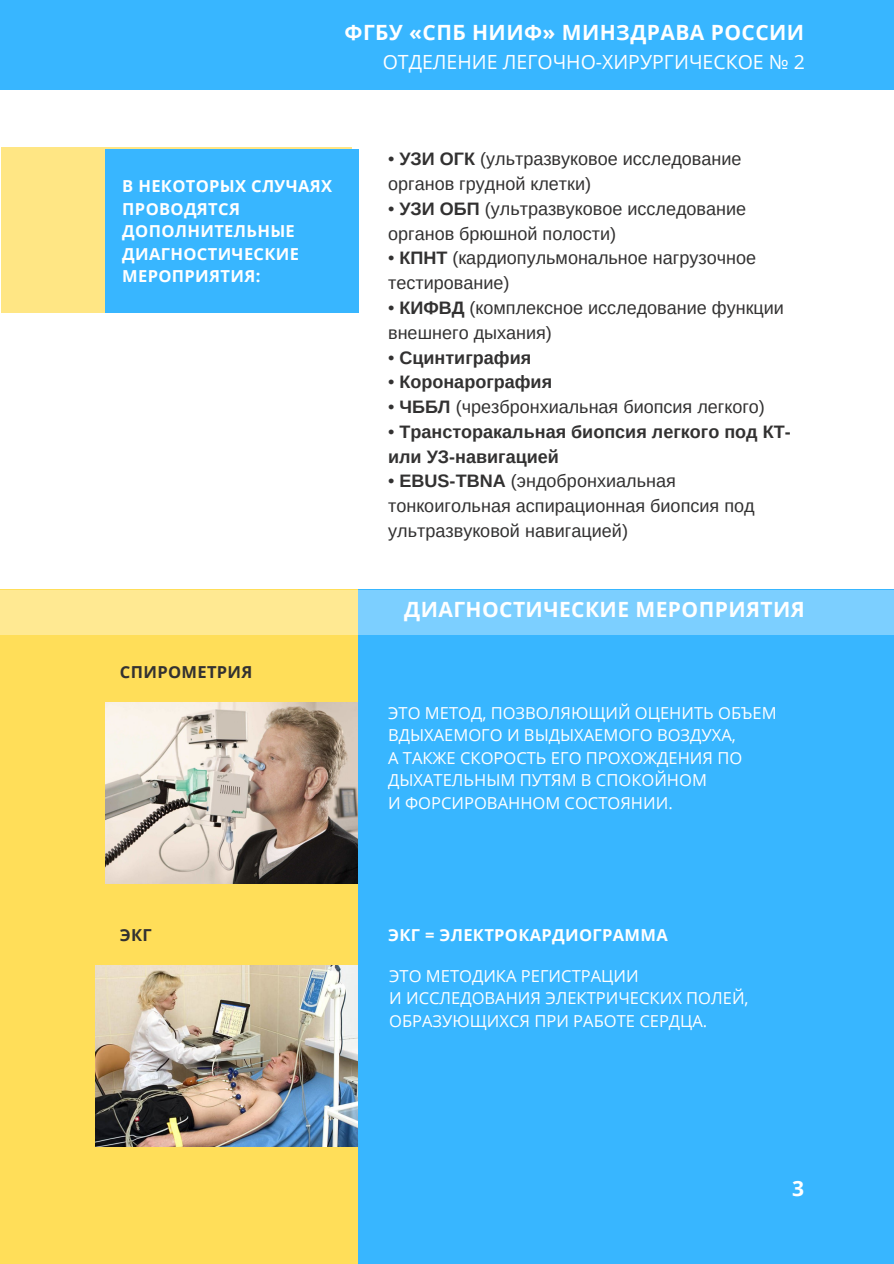
<style>
.page{position:relative;width:894px;height:1264px;background:#fff}
.page>*{position:absolute;margin:0;border:0;box-sizing:border-box;transform-origin:0 0}
.t1{font:700 21px "Open Sans";letter-spacing:.02em;color:#fff}
.t2{font:19.5px "Open Sans";color:#fff}
.t3{font:18px/24.8px "Arimo";color:#323131}
.t4{font:700 18px/24.8px "Arimo";color:#323131}
.t5{font:16.5px/22.5px "Open Sans";color:#fff}
.t6{font:700 16.5px/22.5px "Open Sans";letter-spacing:.02em;color:#fff}
.t7{font:700 16.5px "Open Sans";letter-spacing:.02em;color:#323131}
.s1{font-weight:700}
.s2{font-weight:400}
</style>
<div class="page">
<div style="left:1px;top:147px;width:350px;height:165px;background:#ffe684"></div>
<div style="left:105px;top:149px;width:253px;height:163px;background:#38b6ff"></div>
<div style="left:1px;top:589px;width:358px;height:674px;background:#ffde59"></div>
<img style="left:105px;top:702px;width:253px;height:181px">
<img style="left:95px;top:965px;width:263px;height:181px">
<div style="left:358px;top:589px;width:535px;height:674px;background:#38b6ff"></div>
<div style="left:0;top:0;width:893px;height:90px;background:#38b6ff"></div>
<svg style="left:1px;top:590px;width:892px;height:45px;fill:#7ccfff"></svg>
<p class="t1" style="left:344px;top:17px;width:461px">ФГБУ «СПБ НИИФ» МИНЗДРАВА РОССИИ</p>
<p class="t2" style="left:382px;top:48px;width:423px">ОТДЕЛЕНИЕ ЛЕГОЧНО-ХИРУРГИЧЕСКОЕ № 2</p>
<p class="t6" style="left:122px;top:174px;width:211px">В НЕКОТОРЫХ СЛУЧАЯХ<br>ПРОВОДЯТСЯ<br>ДОПОЛНИТЕЛЬНЫЕ<br>ДИАГНОСТИЧЕСКИЕ<br>МЕРОПРИЯТИЯ:</p>
<p class="t7" style="left:120px;top:660px;width:134px">СПИРОМЕТРИЯ</p>
<p class="t3" style="left:388px;top:147px;width:355px">• <span class="s1">УЗИ ОГК</span> (ультразвуковое исследование органов грудной клетки)</p>
<p class="t3" style="left:388px;top:196px;width:359px">• <span class="s1">УЗИ ОБП</span> (ультразвуковое исследование органов брюшной полости)</p>
<p class="t3" style="left:388px;top:246px;width:369px">• <span class="s1">КПНТ</span> (кардиопульмональное нагрузочное тестирование)</p>
<p class="t3" style="left:388px;top:295px;width:397px">• <span class="s1">КИФВД</span> (комплексное исследование функции внешнего дыхания)</p>
<p class="t4" style="left:388px;top:345px;width:145px"><span class="s2">•</span> Сцинтиграфия</p>
<p class="t4" style="left:388px;top:369px;width:165px"><span class="s2">•</span> Коронарография</p>
<p class="t3" style="left:388px;top:394px;width:378px">• <span class="s1">ЧББЛ</span> (чрезбронхиальная биопсия легкого)</p>
<p class="t4" style="left:388px;top:419px;width:404px"><span class="s2">•</span> Трансторакальная биопсия легкого под КТ&shy;или УЗ-навигацией</p>
<p class="t3" style="left:388px;top:469px;width:368px">• <span class="s1">EBUS-TBNA</span> (эндобронхиальная тонкоигольная аспирационная биопсия под ультразвуковой навигацией)</p>
<p class="t1" style="left:404px;top:595px;width:402px">ДИАГНОСТИЧЕСКИЕ МЕРОПРИЯТИЯ</p>
<p class="t5" style="left:388px;top:701px;width:390px">ЭТО МЕТОД, ПОЗВОЛЯЮЩИЙ ОЦЕНИТЬ ОБЪЕМ ВДЫХАЕМОГО И ВЫДЫХАЕМОГО ВОЗДУХА,<br>А ТАКЖЕ СКОРОСТЬ ЕГО ПРОХОЖДЕНИЯ ПО ДЫХАТЕЛЬНЫМ ПУТЯМ В СПОКОЙНОМ<br>И ФОРСИРОВАННОМ СОСТОЯНИИ.</p>
<p class="t7" style="left:120px;top:923px;width:33px">ЭКГ</p>
<p class="t6" style="left:388px;top:923px;width:281px">ЭКГ = ЭЛЕКТРОКАРДИОГРАММА</p>
<p class="t5" style="left:389px;top:964px;width:361px">ЭТО МЕТОДИКА РЕГИСТРАЦИИ<br>И ИССЛЕДОВАНИЯ ЭЛЕКТРИЧЕСКИХ ПОЛЕЙ,<br>ОБРАЗУЮЩИХСЯ ПРИ РАБОТЕ СЕРДЦА.</p>
<p class="t1" style="left:792px;top:1173px;width:13px">3</p>
</div>
